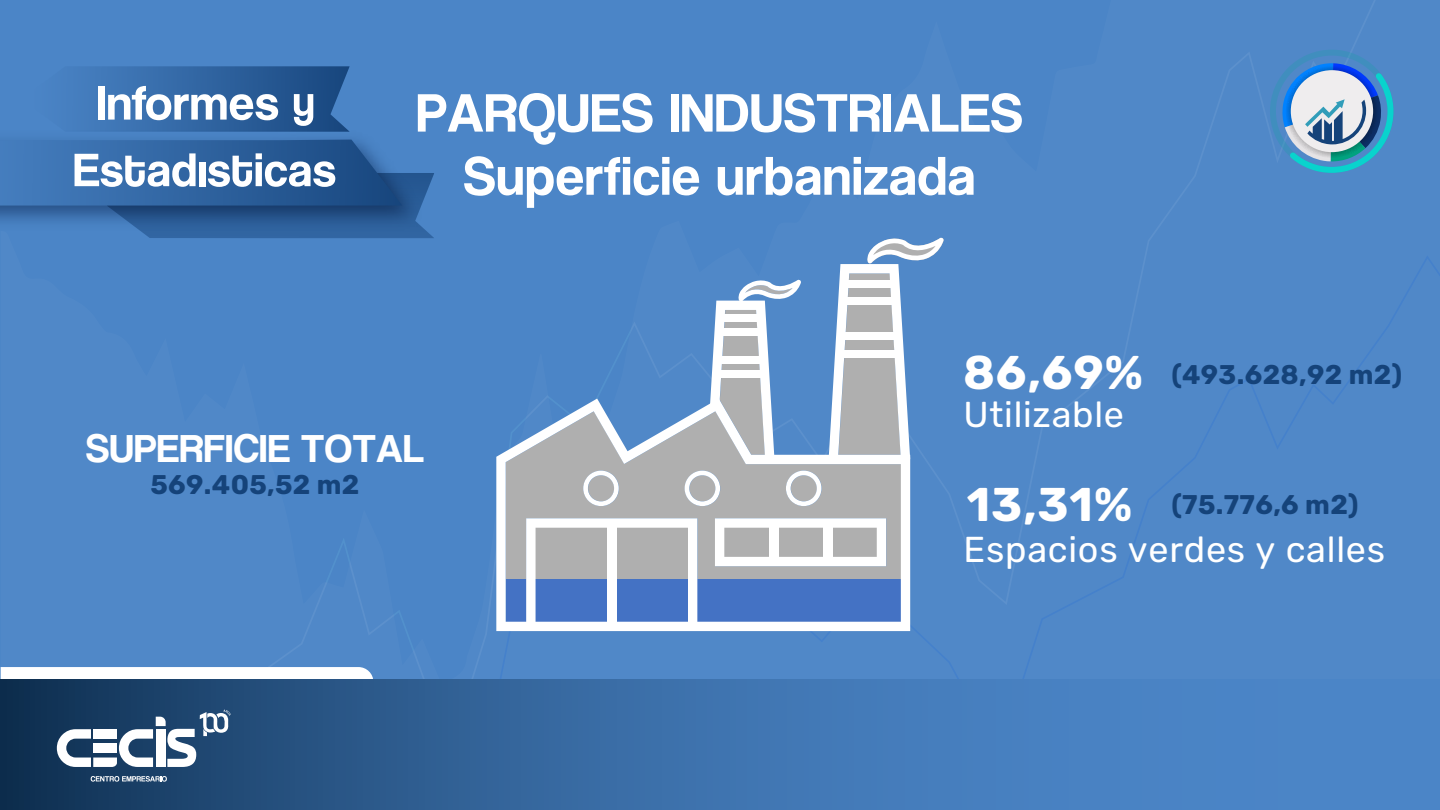
<style>
.page{position:relative;width:1440px;height:810px;background:#fff}
.page>*{position:absolute;margin:0;border:0;box-sizing:border-box;transform-origin:0 0}
.t1{font:60.75px/63.2px "Coolvetica";letter-spacing:.02em;color:#fff;text-align:center}
.t2{font:700 47.33px "Rubik";letter-spacing:.02em;color:#fff}
.t3{font:44.25px "Coolvetica";letter-spacing:.02em;color:#fff}
.t4{font:36px "Rubik";letter-spacing:.02em;color:#fff}
.t5{font:700 27px "Rubik";letter-spacing:.015em;color:#15437a}
</style>
<div class="page">
<div style="left:1px;top:0;width:1439px;height:255px;background:#4b85c7"></div>
<div style="left:1px;top:255px;width:1439px;height:425px;background:#5088c8"></div>
<svg style="left:1270px;top:50px;width:124px;height:123px;background:#6ea4cc"></svg>
<svg style="left:1px;top:667px;width:372px;height:13px"></svg>
<svg style="left:1px;top:680px;width:1439px;height:130px;background:#3a6da6"></svg>
<svg style="left:91px;top:776px;width:76px;height:6px"></svg>
<svg style="left:57px;top:710px;width:174px;height:57px"></svg>
<div style="left:0;top:124px;width:433px;height:16px;background:#4982c4"></div>
<svg style="left:0;top:140px;width:434px;height:98px;background:#4573a9"></svg>
<svg style="left:22px;top:66px;width:328px;height:66px;background:#5280b5"></svg>
<svg style="left:496px;top:399px;width:414px;height:232px;fill:#afafaf"></svg>
<svg style="left:829px;top:238px;width:115px;height:222px"></svg>
<svg style="left:710px;top:280px;width:91px;height:180px"></svg>
<svg style="left:526px;top:518px;width:171px;height:108px"></svg>
<div style="left:607px;top:523px;width:9px;height:103px;background:#fff"></div>
<svg style="left:715px;top:518px;width:171px;height:48px"></svg>
<div style="left:769px;top:523px;width:9px;height:39px;background:#fff"></div>
<div style="left:823px;top:523px;width:9px;height:39px;background:#fff"></div>
<svg style="left:583px;top:471px;width:36px;height:35px"></svg>
<svg style="left:685px;top:471px;width:35px;height:35px"></svg>
<svg style="left:786px;top:471px;width:35px;height:35px"></svg>
<p class="t1" style="left:417px;top:85px;width:607px">PARQUES INDUSTRIALES<br>Superficie urbanizada</p>
<p class="t3" style="left:86px;top:428px;width:339px">SUPERFICIE TOTAL</p>
<p class="t5" style="left:151px;top:470px;width:210px">569.405,52 m2</p>
<p class="t2" style="left:963px;top:346px;width:181px">86,69%</p>
<p class="t4" style="left:964px;top:394px;width:162px">Utilizable</p>
<p class="t2" style="left:967px;top:479px;width:167px">13,31%</p>
<p class="t5" style="left:1171px;top:359px;width:232px">(493.628,92 m2)</p>
<p class="t5" style="left:1171px;top:489px;width:189px">(75.776,6 m2)</p>
<p class="t4" style="left:964px;top:529px;width:423px">Espacios verdes y calles</p>
</div>
